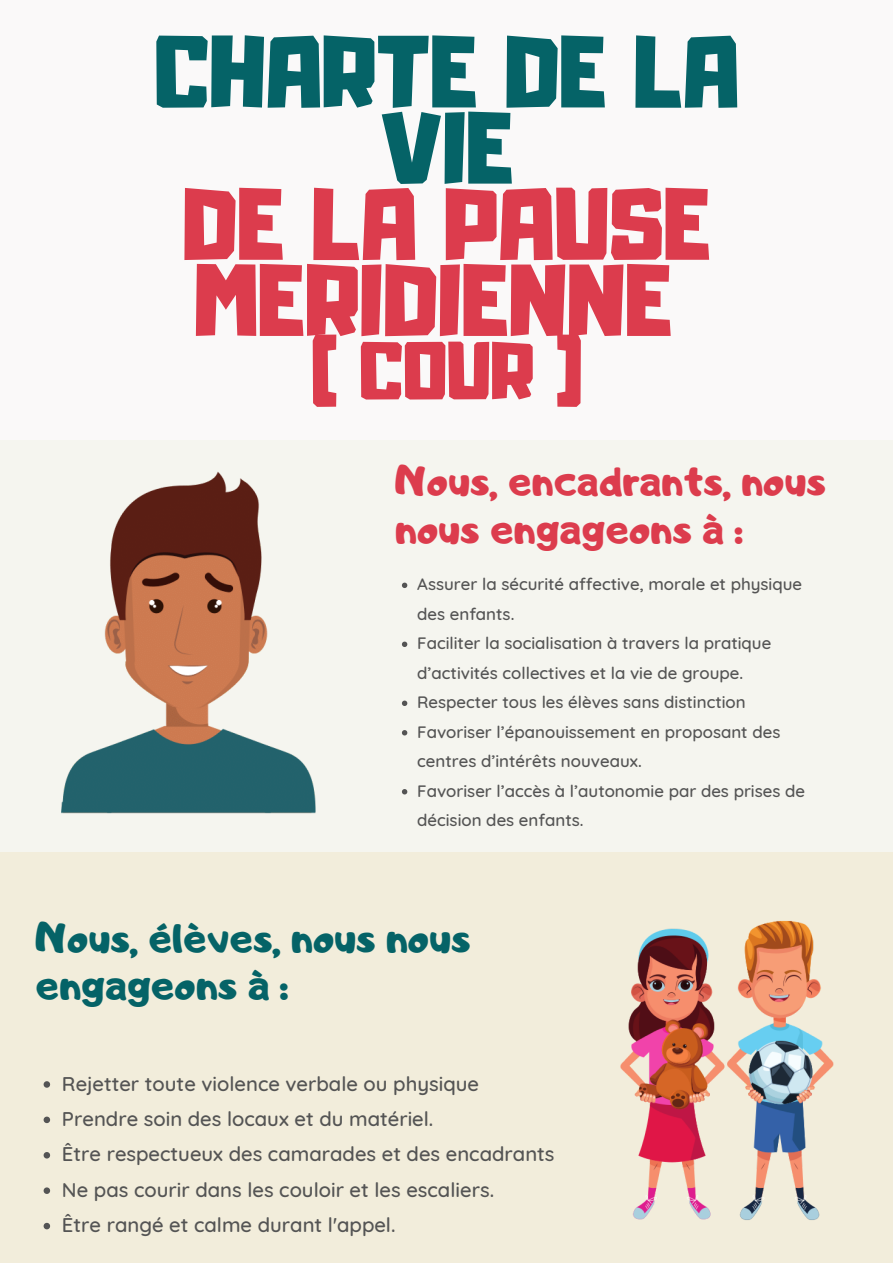
<style>
.page{position:relative;width:893px;height:1263px;background:#fff}
.page>*{position:absolute;margin:0;border:0;box-sizing:border-box;transform-origin:0 0}
.t1{font:90px/76.1px "Adumu";color:#dc3c4d}
.t2{font:90px/76.1px "Adumu";color:#056367;text-align:center}
.t3{font:72px "Adumu";color:#dc3c4d}
.t4{font:42px/48.2px "Adigiana Toybox";color:#dc3c4d}
.t5{font:42px/47.7px "Adigiana Toybox";color:#056367}
.t6{font:500 20.25px "Quicksand";color:#545454}
.t7{font:500 16.88px/29.5px "Quicksand";color:#545454}
</style>
<div class="page">
<div style="left:0;top:439px;width:893px;height:413px;background:#f5f5ef"></div>
<div style="left:0;top:852px;width:893px;height:411px;background:#f2eddb"></div>
<div style="left:0;top:0;width:893px;height:439px;background:#faf9f9"></div>
<img style="left:620px;top:921px;width:214px;height:299px">
<img style="left:61px;top:471px;width:255px;height:343px">
<svg style="left:402px;top:583px;width:5px;height:5px"></svg>
<svg style="left:402px;top:642px;width:5px;height:5px"></svg>
<svg style="left:402px;top:700px;width:5px;height:6px"></svg>
<svg style="left:402px;top:730px;width:5px;height:5px"></svg>
<svg style="left:402px;top:789px;width:5px;height:5px"></svg>
<svg style="left:44px;top:1081px;width:6px;height:7px"></svg>
<svg style="left:44px;top:1116px;width:6px;height:7px"></svg>
<svg style="left:44px;top:1152px;width:6px;height:6px"></svg>
<svg style="left:44px;top:1187px;width:6px;height:7px"></svg>
<svg style="left:44px;top:1223px;width:6px;height:6px"></svg>
<p class="t2" style="left:154px;top:43px;width:586px">CHARTE DE LA<br>VIE</p>
<p class="t1" style="left:183px;top:195px;width:530px">DE LA PAUSE<br>MERIDIENNE</p>
<p class="t3" style="left:311px;top:342px;width:272px">( COUR )</p>
<p class="t4" style="left:395px;top:456px;width:432px">Nous, encadrants, nous nous engageons à :</p>
<p class="t7" style="left:417px;top:569px;width:386px">Assurer la sécurité affective, morale et physique des enfants.</p>
<p class="t7" style="left:417px;top:628px;width:355px">Faciliter la socialisation à travers la pratique d’activités collectives et la vie de groupe.</p>
<p class="t7" style="left:417px;top:687px;width:330px">Respecter tous les élèves sans distinction</p>
<p class="t7" style="left:417px;top:717px;width:365px">Favoriser l’épanouissement en proposant des centres d’intérêts nouveaux.</p>
<p class="t7" style="left:417px;top:776px;width:389px">Favoriser l’accès à l’autonomie par des prises de décision des enfants.</p>
<p class="t5" style="left:36px;top:912px;width:436px">Nous, élèves, nous nous engageons à :</p>
<p class="t6" style="left:62px;top:1070px;width:418px">Rejetter toute violence verbale ou physique</p>
<p class="t6" style="left:62px;top:1106px;width:373px">Prendre soin des locaux et du matériel.</p>
<p class="t6" style="left:62px;top:1141px;width:494px">Être respectueux des camarades et des encadrants</p>
<p class="t6" style="left:62px;top:1176px;width:434px">Ne pas courir dans les couloir et les escaliers.</p>
<p class="t6" style="left:62px;top:1212px;width:335px">Être rangé et calme durant l'appel.</p>
</div>
